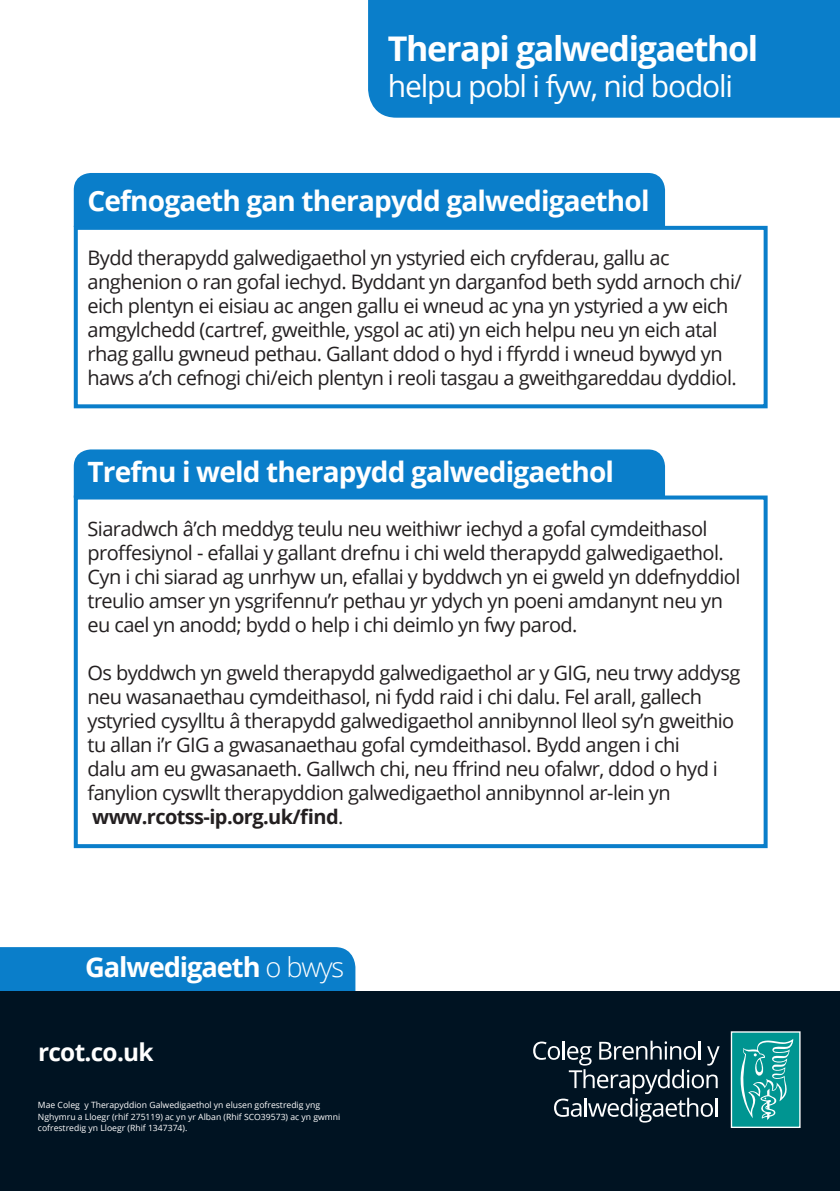
<style>
.page{position:relative;width:840px;height:1191px;background:#fff}
.page>*{position:absolute;margin:0;border:0;box-sizing:border-box;transform-origin:0 0}
.t1{font:700 34px "Open Sans";letter-spacing:-.04em;color:#fff}
.t2{font:30px "Open Sans";letter-spacing:-.04em;color:#fff}
.t3{font:700 28px "Open Sans";letter-spacing:-.03em;color:#fff}
.t4{font:700 27.2px "Open Sans";letter-spacing:-.04em;color:#fff}
.t5{font:700 24.4px "Open Sans";letter-spacing:-.03em;color:#fff}
.t6{font:20px/24px "Open Sans";letter-spacing:-.03em;color:#231f20}
.t7{font:700 20px "Open Sans";letter-spacing:-.03em;color:#231f20}
.t8{font:8.6px/11.4px "Open Sans";color:#fff}
.s1{font-weight:400}
.s2{font-weight:300}
</style>
<div class="page">
<div style="left:74px;top:173px;width:590px;height:53px;background:#0a7eca"></div>
<div style="left:74px;top:449px;width:590px;height:46px;background:#0a7eca"></div>
<div style="left:74px;top:226px;width:693px;height:182px;border:4px solid #0a7eca"></div>
<div style="left:74px;top:495px;width:693px;height:353px;border:4px solid #0a7eca"></div>
<div style="left:0;top:947px;width:355px;height:45px;background:#0a7eca"></div>
<div style="left:0;top:992px;width:839px;height:199px;background:#001322"></div>
<div style="left:731px;top:1032px;width:68px;height:95px;background:#009591"></div>
<div style="left:730px;top:1031px;width:70px;height:97px;border:1px solid #fff"></div>
<svg style="left:740px;top:1039px;width:53px;height:81px"></svg>
<svg style="left:533px;top:1040px;width:186px;height:82px"></svg>
<div style="left:368px;top:0;width:471px;height:118px;background:#0a7eca"></div>
<p class="t1" style="left:388px;top:25px;width:371px">Therapi galwedigaethol</p>
<p class="t2" style="left:388px;top:66px;width:346px">helpu pobl i fyw, nid bodoli</p>
<p class="t3" style="left:87px;top:181px;width:563px">Cefnogaeth gan therapydd galwedigaethol</p>
<p class="t6" style="left:87px;top:246px;width:655px">Bydd therapydd galwedigaethol yn ystyried eich cryfderau, gallu ac anghenion o ran gofal iechyd. Byddant yn darganfod beth sydd arnoch chi/ eich plentyn ei eisiau ac angen gallu ei wneud ac yna yn ystyried a yw eich amgylchedd (cartref, gweithle, ysgol ac ati) yn eich helpu neu yn eich atal rhag gallu gwneud pethau. Gallant ddod o hyd i ffyrdd i wneud bywyd yn haws a’ch cefnogi chi/eich plentyn i reoli tasgau a gweithgareddau dyddiol.</p>
<p class="t3" style="left:87px;top:451px;width:528px">Trefnu i weld therapydd galwedigaethol</p>
<p class="t6" style="left:87px;top:516px;width:654px">Siaradwch â’ch meddyg teulu neu weithiwr iechyd a gofal cymdeithasol proffesiynol - efallai y gallant drefnu i chi weld therapydd galwedigaethol.<br>Cyn i chi siarad ag unrhyw un, efallai y byddwch yn ei gweld yn ddefnyddiol treulio amser yn ysgrifennu’r pethau yr ydych yn poeni amdanynt neu yn eu cael yn anodd; bydd o help i chi deimlo yn fwy parod.</p>
<p class="t6" style="left:87px;top:660px;width:654px">Os byddwch yn gweld therapydd galwedigaethol ar y GIG, neu trwy addysg neu wasanaethau cymdeithasol, ni fydd raid i chi dalu. Fel arall, gallech ystyried cysylltu â therapydd galwedigaethol annibynnol lleol sy’n gweithio tu allan i’r GIG a gwasanaethau gofal cymdeithasol. Bydd angen i chi<br>dalu am eu gwasanaeth. Gallwch chi, neu ffrind neu ofalwr, ddod o hyd i fanylion cyswllt therapyddion galwedigaethol annibynnol ar-lein yn</p>
<p class="t7" style="left:92px;top:802px;width:253px">www.rcotss-ip.org.uk/find<span class="s1">.</span></p>
<p class="t4" style="left:85px;top:948px;width:260px">Galwedigaeth <span class="s2">o bwys</span></p>
<p class="t5" style="left:38px;top:1035px;width:117px">rcot.co.uk</p>
<p class="t8" style="left:38px;top:1099px;width:304px">Mae Coleg y Therapyddion Galwedigaethol yn elusen gofrestredig yng<br>Nghymru a Lloegr (rhif 275119) ac yn yr Alban (Rhif SCO39573) ac yn gwmni cofrestredig yn Lloegr (Rhif 1347374).</p>
</div>
